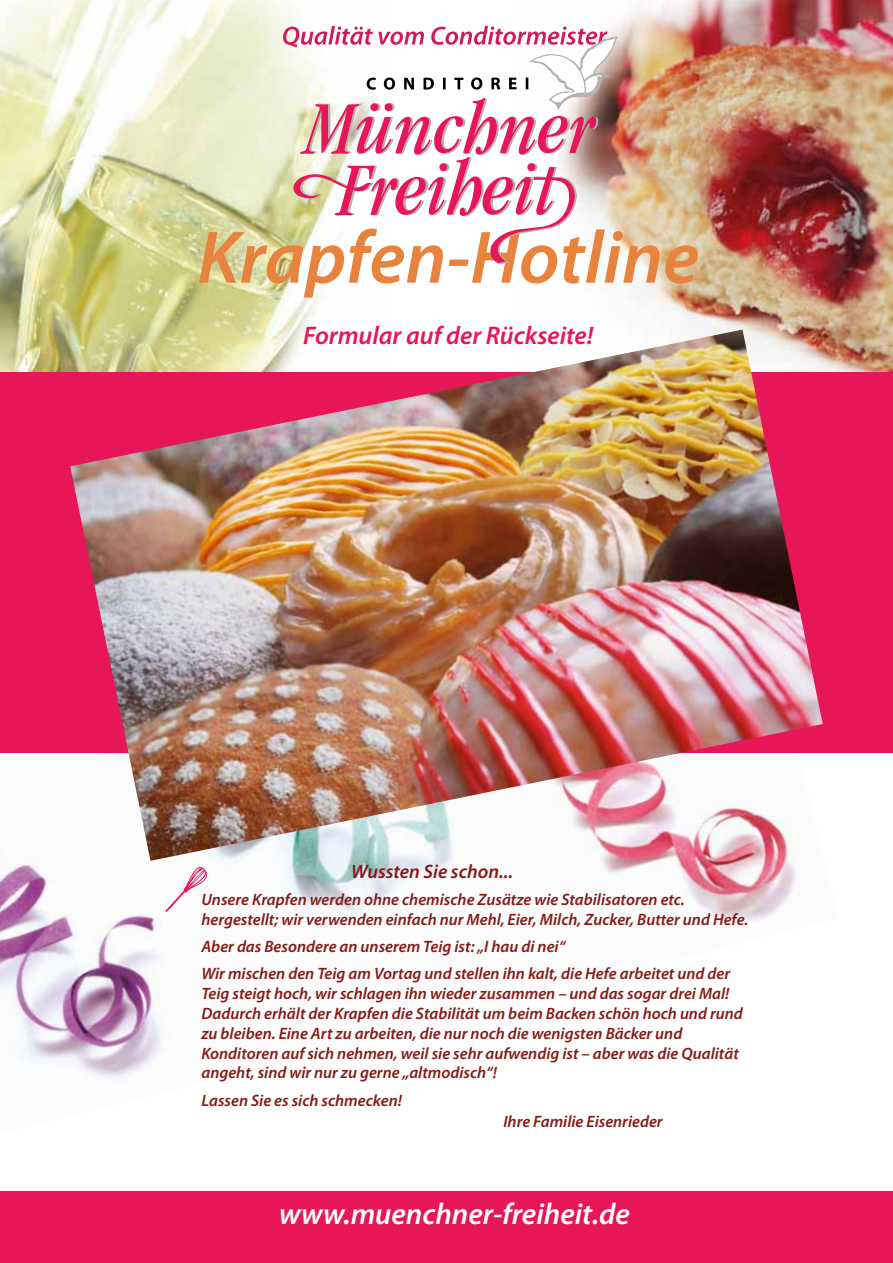
<style>
.page{position:relative;width:893px;height:1263px;background:#fff}
.page>*{position:absolute;margin:0;border:0;box-sizing:border-box;transform-origin:0 0}
.t1{font:italic 600 75px "Myriad Pro";color:#e7833c}
.t2{font:italic 600 30px "Myriad Pro";color:#fff}
.t3{font:italic 600 25.5px "Myriad Pro";color:#e61658}
.t4{font:italic 600 19.5px "Myriad Pro";color:#851a14}
.t5{font:italic 600 16.5px/19.8px "Myriad Pro";color:#851a14}
</style>
<div class="page">
<img style="left:614px;top:0;width:279px;height:372px">
<img style="left:602px;top:861px;width:195px;height:60px">
<div style="left:0;top:1191px;width:893px;height:72px;background:#e61658"></div>
<img style="left:0;top:0;width:335px;height:372px">
<img style="left:0;top:848px;width:452px;height:234px">
<div style="left:0;top:372px;width:893px;height:381px;background:#e61658"></div>
<svg style="left:165px;top:864px;width:43px;height:49px"></svg>
<img style="left:70px;top:330px;width:753px;height:531px">
<svg style="left:283px;top:26px;width:335px;height:238px"></svg>
<div style="left:439px;top:163px;width:8px;height:8px;background:#e61658;border-radius:50%"></div>
<div style="left:527px;top:163px;width:8px;height:8px;background:#e61658;border-radius:50%"></div>
<h1 class="t1" style="left:197px;top:210px;width:503px">Krapfen-Hotline</h1>
<h3 class="t3" style="left:303px;top:319px;width:292px">Formular auf der Rückseite!</h3>
<p class="t4" style="left:351px;top:859px;width:163px">Wussten Sie schon...</p>
<p class="t5" style="left:201px;top:889px;width:548px">Unsere Krapfen werden ohne chemische Zusätze wie Stabilisatoren etc. hergestellt; wir verwenden einfach nur Mehl, Eier, Milch, Zucker, Butter und Hefe.</p>
<p class="t5" style="left:201px;top:932px;width:530px;line-height:27.3px">Aber das Besondere an unserem Teig ist: „I hau di nei“<br>Wir mischen den Teig am Vortag und stellen ihn kalt, die Hefe arbeitet und der</p>
<p class="t5" style="left:201px;top:983px;width:543px">Teig steigt hoch, wir schlagen ihn wieder zusammen – und das sogar drei Mal!<br>Dadurch erhält der Krapfen die Stabilität um beim Backen schön hoch und rund zu bleiben. Eine Art zu arbeiten, die nur noch die wenigsten Bäcker und Konditoren auf sich nehmen, weil sie sehr aufwendig ist – aber was die Qualität angeht, sind wir nur zu gerne „altmodisch“!</p>
<p class="t5" style="left:201px;top:1090px;width:202px">Lassen Sie es sich schmecken!</p>
<p class="t5" style="left:503px;top:1111px;width:161px">Ihre Familie Eisenrieder</p>
<h2 class="t2" style="left:279px;top:1195px;width:352px">www.muenchner-freiheit.de</h2>
</div>
